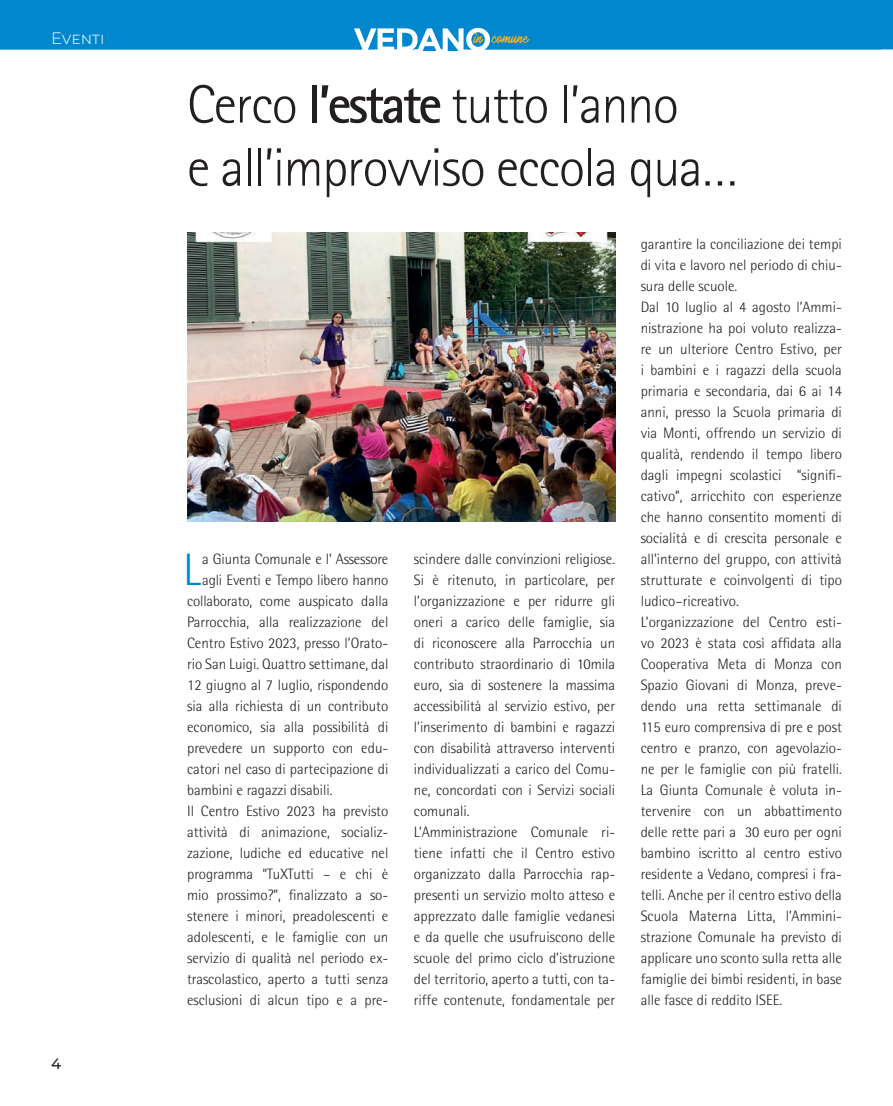
<style>
.page{position:relative;width:893px;height:1106px;background:#fff}
.page>*{position:absolute;margin:0;border:0;box-sizing:border-box;transform-origin:0 0}
.t1{font:300 54px/63px "Rotis Sans Serif Std";letter-spacing:-.025em;color:#231f20}
.t2{font:300 45.45px "Rotis Semi Sans Std";color:#0087cd}
.t3{font:300 16.5px "Montserrat";color:#fff}
.t4{font:300 15px/21px "Rotis Semi Sans Std";color:#231f20}
.t5{font:500 15px "Montserrat";color:#231f20}
.t6{font:12.75px "Mark My Words";color:#fbb416}
.s1{font-weight:700}
</style>
<div class="page">
<div style="left:0;top:0;width:893px;height:50px;background:#0087cd"></div>
<svg style="left:0;top:28px;width:893px;height:23px"></svg>
<img style="left:187px;top:232px;width:428px;height:290px">
<p class="t3" style="left:51px;top:27px;width:55px">Eventi</p>
<p class="t5" style="left:51px;top:1053px;width:12px">4</p>
<p class="t6" style="left:474px;top:31px;width:56px">in comune</p>
<h1 class="t1" style="left:187px;top:73px;width:553px">Cerco <span class="s1">l’estate</span> tutto l’anno<br>e all’improvviso eccola qua…</h1>
<h2 class="t2" style="left:183px;top:543px;width:19px">L</h2>
<p class="t4" style="left:202px;top:548px;width:188px">a Giunta Comunale e l’ Assessore</p>
<p class="t4" style="left:202px;top:569px;width:188px">agli Eventi e Tempo libero hanno</p>
<p class="t4" style="left:187px;top:590px;width:203px">collaborato, come auspicato dalla</p>
<p class="t4" style="left:187px;top:611px;width:203px">Parrocchia, alla realizzazione del</p>
<p class="t4" style="left:187px;top:632px;width:203px">Centro Estivo 2023, presso l’Orato-</p>
<p class="t4" style="left:187px;top:653px;width:203px">rio San Luigi. Quattro settimane, dal</p>
<p class="t4" style="left:187px;top:674px;width:203px">12 giugno al 7 luglio, rispondendo</p>
<p class="t4" style="left:187px;top:695px;width:203px">sia alla richiesta di un contributo</p>
<p class="t4" style="left:187px;top:716px;width:203px">economico, sia alla possibilità di</p>
<p class="t4" style="left:187px;top:737px;width:203px">prevedere un supporto con edu-</p>
<p class="t4" style="left:187px;top:758px;width:203px">catori nel caso di partecipazione di</p>
<p class="t4" style="left:187px;top:779px;width:147px">bambini e ragazzi disabili.</p>
<p class="t4" style="left:187px;top:800px;width:203px">Il Centro Estivo 2023 ha previsto</p>
<p class="t4" style="left:187px;top:821px;width:203px">attività di animazione, socializ-</p>
<p class="t4" style="left:187px;top:842px;width:203px">zazione, ludiche ed educative nel</p>
<p class="t4" style="left:187px;top:863px;width:203px">programma “TuXTutti – e chi è</p>
<p class="t4" style="left:187px;top:884px;width:203px">mio prossimo?”, finalizzato a so-</p>
<p class="t4" style="left:187px;top:905px;width:203px">stenere i minori, preadolescenti e</p>
<p class="t4" style="left:187px;top:926px;width:203px">adolescenti, e le famiglie con un</p>
<p class="t4" style="left:187px;top:947px;width:203px">servizio di qualità nel periodo ex-</p>
<p class="t4" style="left:187px;top:968px;width:203px">trascolastico, aperto a tutti senza</p>
<p class="t4" style="left:187px;top:989px;width:203px">esclusioni di alcun tipo e a pre-</p>
<p class="t4" style="left:414px;top:548px;width:203px">scindere dalle convinzioni religiose.<br>Si è ritenuto, in particolare, per l’organizzazione e per ridurre gli oneri a carico delle famiglie, sia di riconoscere alla Parrocchia un contributo straordinario di 10mila euro, sia di sostenere la massima accessibilità al servizio estivo, per l’inserimento di bambini e ragazzi con disabilità attraverso interventi individualizzati a carico del Comu&shy;ne, concordati con i Servizi sociali comunali.<br>L’Amministrazione Comunale ri&shy;tiene infatti che il Centro estivo organizzato dalla Parrocchia rap&shy;presenti un servizio molto atteso e apprezzato dalle famiglie vedanesi e da quelle che usufruiscono delle scuole del primo ciclo d’istruzione del territorio, aperto a tutti, con ta&shy;riffe contenute, fondamentale per</p>
<p class="t4" style="left:641px;top:233px;width:203px">garantire la conciliazione dei tempi di vita e lavoro nel periodo di chiu&shy;sura delle scuole.<br>Dal 10 luglio al 4 agosto l’Ammi&shy;nistrazione ha poi voluto realizza&shy;re un ulteriore Centro Estivo, per i bambini e i ragazzi della scuola primaria e secondaria, dai 6 ai 14 anni, presso la Scuola primaria di via Monti, offrendo un servizio di qualità, rendendo il tempo libero dagli impegni scolastici “signifi&shy;cativo”, arricchito con esperienze che hanno consentito momenti di socialità e di crescita personale e all’interno del gruppo, con attività strutturate e coinvolgenti di tipo ludico–ricreativo.<br>L’organizzazione del Centro esti&shy;vo 2023 è stata così affidata alla Cooperativa Meta di Monza con Spazio Giovani di Monza, preve&shy;dendo una retta settimanale di 115 euro comprensiva di pre e post centro e pranzo, con agevolazio&shy;ne per le famiglie con più fratelli.<br>La Giunta Comunale è voluta in&shy;tervenire con un abbattimento delle rette pari a 30 euro per ogni bambino iscritto al centro estivo residente a Vedano, compresi i fra&shy;telli. Anche per il centro estivo della Scuola Materna Litta, l’Ammini&shy;strazione Comunale ha previsto di applicare uno sconto sulla retta alle famiglie dei bimbi residenti, in base alle fasce di reddito ISEE.</p>
</div>
